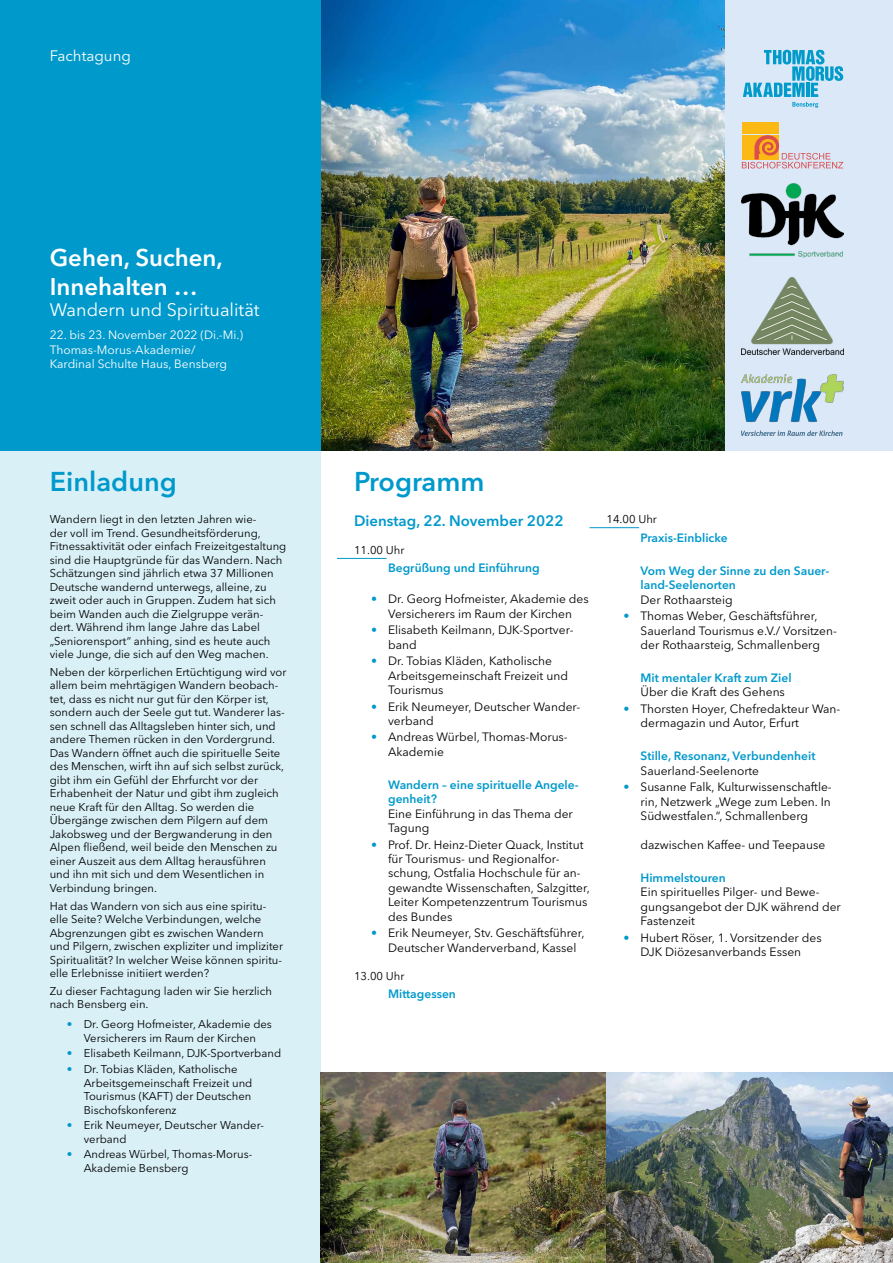
<style>
.page{position:relative;width:893px;height:1263px;background:#fff}
.page>*{position:absolute;margin:0;border:0;box-sizing:border-box;transform-origin:0 0}
.t1{font:600 27px "Avenir Next LT Pro";color:#09c}
.t2{font:600 24px/28.8px "Avenir Next LT Pro";color:#fff}
.t3{font:18px "Avenir Next LT Pro";color:#fff}
.t4{font:600 15px "Avenir Next LT Pro";color:#09c}
.t5{font:15px "Avenir Next LT Pro";color:#fff}
.t6{font:12px/14.4px "Avenir Next LT Pro";color:#000}
.t7{font:600 12px/14.4px "Avenir Next LT Pro";color:#09c}
.t8{font:12px/14.4px "Avenir Next LT Pro";color:#fff}
.t9{font:11.25px/13.5px "Avenir Next LT Pro";color:#000}
.s1{color:#09c}
</style>
<div class="page">
<img style="left:320px;top:0;width:406px;height:451px">
<div style="left:0;top:451px;width:320px;height:812px;background:#d9f0f7"></div>
<div style="left:0;top:0;width:320px;height:451px;background:#09c"></div>
<div style="left:726px;top:0;width:167px;height:451px;background:#dae8f7"></div>
<svg style="left:743px;top:50px;width:100px;height:58px"></svg>
<img style="left:320px;top:1073px;width:573px;height:190px">
<hr style="left:337px;top:558px;width:50px;height:1px;background:#09c">
<hr style="left:589px;top:527px;width:50px;height:1px;background:#09c">
<div style="left:742px;top:123px;width:11px;height:11px;background:#fdb913"></div>
<div style="left:754px;top:123px;width:25px;height:11px;background:#fdb913"></div>
<svg style="left:742px;top:135px;width:101px;height:33px"></svg>
<img style="left:742px;top:374px;width:101px;height:62px">
<img style="left:742px;top:183px;width:101px;height:75px">
<img style="left:742px;top:278px;width:101px;height:76px">
<h3 class="t5" style="left:50px;top:47px;width:83px">Fachtagung</h3>
<h2 class="t2" style="left:50px;top:243px;width:175px">Gehen, Suchen,<br>Innehalten …</h2>
<h3 class="t3" style="left:50px;top:299px;width:211px">Wandern und Spiritualität</h3>
<p class="t8" style="left:50px;top:328px;width:195px">22. bis 23. November 2022 (Di.-Mi.)<br>Thomas-Morus-Akademie/<br>Kardinal Schulte Haus, Bensberg</p>
<h1 class="t1" style="left:50px;top:465px;width:129px">Einladung</h1>
<h1 class="t1" style="left:354px;top:465px;width:132px">Programm</h1>
<p class="t9" style="left:50px;top:512px;width:238px">Wandern liegt in den letzten Jahren wie-<br>der voll im Trend. Gesundheitsförderung, Fitnessaktivität oder einfach Freizeitgestaltung sind die Hauptgründe für das Wandern. Nach Schätzungen sind jährlich etwa 37 Millionen Deutsche wandernd unterwegs, alleine, zu zweit oder auch in Gruppen. Zudem hat sich beim Wanden auch die Zielgruppe verän&shy;dert. Während ihm lange Jahre das Label „Seniorensport“ anhing, sind es heute auch viele Junge, die sich auf den Weg machen.</p>
<p class="t9" style="left:50px;top:665px;width:238px">Neben der körperlichen Ertüchtigung wird vor allem beim mehrtägigen Wandern beobach&shy;tet, dass es nicht nur gut für den Körper ist, sondern auch der Seele gut tut. Wanderer las&shy;sen schnell das Alltagsleben hinter sich, und andere Themen rücken in den Vordergrund.<br>Das Wandern öffnet auch die spirituelle Seite des Menschen, wirft ihn auf sich selbst zurück, gibt ihm ein Gefühl der Ehrfurcht vor der Erhabenheit der Natur und gibt ihm zugleich neue Kraft für den Alltag. So werden die Übergänge zwischen dem Pilgern auf dem Jakobsweg und der Bergwanderung in den Alpen fließend, weil beide den Menschen zu einer Auszeit aus dem Alltag herausführen und ihn mit sich und dem Wesentlichen in Verbindung bringen.</p>
<p class="t9" style="left:50px;top:899px;width:235px">Hat das Wandern von sich aus eine spiritu&shy;elle Seite? Welche Verbindungen, welche Abgrenzungen gibt es zwischen Wandern und Pilgern, zwischen expliziter und impliziter Spiritualität? In welcher Weise können spiritu&shy;elle Erlebnisse initiiert werden?</p>
<p class="t9" style="left:50px;top:984px;width:224px">Zu dieser Fachtagung laden wir Sie herzlich nach Bensberg ein.</p>
<p class="t9" style="left:67px;top:1017px;width:207px;text-align:center"><span class="s1">•</span> Dr. Georg Hofmeister, Akademie des<br>Versicherers im Raum der Kirchen</p>
<p class="t9" style="left:67px;top:1047px;width:216px"><span class="s1">•</span> Elisabeth Keilmann, DJK-Sportverband</p>
<p class="t9" style="left:84px;top:1062px;width:170px;text-indent:-17px"><span class="s1">•</span> Dr. Tobias Kläden, Katholische<br>Arbeitsgemeinschaft Freizeit und<br>Tourismus (KAFT) der Deutschen<br>Bischofskonferenz</p>
<p class="t9" style="left:84px;top:1118px;width:181px;text-indent:-17px"><span class="s1">•</span> Erik Neumeyer, Deutscher Wander&shy;verband</p>
<p class="t9" style="left:84px;top:1147px;width:170px;text-indent:-17px"><span class="s1">•</span> Andreas Würbel, Thomas-Morus-<br>Akademie Bensberg</p>
<h3 class="t4" style="left:354px;top:511px;width:211px">Dienstag, 22. November 2022</h3>
<p class="t9" style="left:354px;top:543px;width:52px">11.00 Uhr</p>
<p class="t7" style="left:388px;top:561px;width:153px">Begrüßung und Einführung</p>
<p class="t6" style="left:371px;top:592px;width:219px;text-align:center"><span class="s1">•</span> Dr. Georg Hofmeister, Akademie des<br>Versicherers im Raum der Kirchen</p>
<p class="t6" style="left:388px;top:623px;width:187px;text-indent:-17px"><span class="s1">•</span> Elisabeth Keilmann, DJK-Sportver&shy;band</p>
<p class="t6" style="left:388px;top:654px;width:181px;text-indent:-17px"><span class="s1">•</span> Dr. Tobias Kläden, Katholische<br>Arbeitsgemeinschaft Freizeit und<br>Tourismus</p>
<p class="t6" style="left:388px;top:699px;width:194px;text-indent:-17px"><span class="s1">•</span> Erik Neumeyer, Deutscher Wander&shy;verband</p>
<p class="t6" style="left:388px;top:730px;width:181px;text-indent:-17px"><span class="s1">•</span> Andreas Würbel, Thomas-Morus-<br>Akademie</p>
<p class="t7" style="left:388px;top:777px;width:192px">Wandern – eine spirituelle Angele&shy;genheit?</p>
<p class="t6" style="left:388px;top:806px;width:186px">Eine Einführung in das Thema der<br>Tagung</p>
<p class="t6" style="left:388px;top:837px;width:203px;text-indent:-17px"><span class="s1">•</span> Prof. Dr. Heinz-Dieter Quack, Institut für Tourismus- und Regionalfor&shy;schung, Ostfalia Hochschule für an&shy;gewandte Wissenschaften, Salzgitter, Leiter Kompetenzzentrum Tourismus des Bundes</p>
<p class="t6" style="left:388px;top:926px;width:198px;text-indent:-17px"><span class="s1">•</span> Erik Neumeyer, Stv. Geschäftsführer,<br>Deutscher Wanderverband, Kassel</p>
<p class="t9" style="left:354px;top:969px;width:52px">13.00 Uhr</p>
<p class="t7" style="left:388px;top:987px;width:69px">Mittagessen</p>
<p class="t9" style="left:606px;top:512px;width:52px">14.00 Uhr</p>
<p class="t7" style="left:641px;top:530px;width:89px">Praxis-Einblicke</p>
<p class="t7" style="left:641px;top:563px;width:190px">Vom Weg der Sinne zu den Sauer&shy;land-Seelenorten</p>
<p class="t6" style="left:641px;top:592px;width:94px">Der Rothaarsteig</p>
<p class="t6" style="left:641px;top:609px;width:198px;text-indent:-17px"><span class="s1">•</span> Thomas Weber, Geschäftsführer,<br>Sauerland Tourismus e.V./ Vorsitzen&shy;der Rothaarsteig, Schmallenberg</p>
<p class="t7" style="left:641px;top:670px;width:153px">Mit mentaler Kraft zum Ziel</p>
<p class="t6" style="left:641px;top:685px;width:146px">Über die Kraft des Gehens</p>
<p class="t6" style="left:641px;top:701px;width:201px;text-indent:-17px"><span class="s1">•</span> Thorsten Hoyer, Chefredakteur Wan&shy;dermagazin und Autor, Erfurt</p>
<p class="t7" style="left:641px;top:749px;width:176px">Stille, Resonanz, Verbundenheit</p>
<p class="t6" style="left:641px;top:763px;width:120px">Sauerland-Seelenorte</p>
<p class="t6" style="left:641px;top:780px;width:193px;text-align:justify;text-indent:-17px"><span class="s1">•</span> Susanne Falk, Kulturwissenschaftle&shy;rin, Netzwerk „Wege zum Leben. In Südwestfalen.“, Schmallenberg</p>
<p class="t6" style="left:641px;top:837px;width:186px">dazwischen Kaffee- und Teepause</p>
<p class="t7" style="left:641px;top:870px;width:87px">Himmelstouren</p>
<p class="t6" style="left:641px;top:885px;width:202px">Ein spirituelles Pilger- und Bewe&shy;gungsangebot der DJK während der<br>Fastenzeit</p>
<p class="t6" style="left:624px;top:930px;width:200px;text-align:center"><span class="s1">•</span> Hubert Röser, 1. Vorsitzender des<br>DJK Diözesanverbands Essen</p>
</div>
